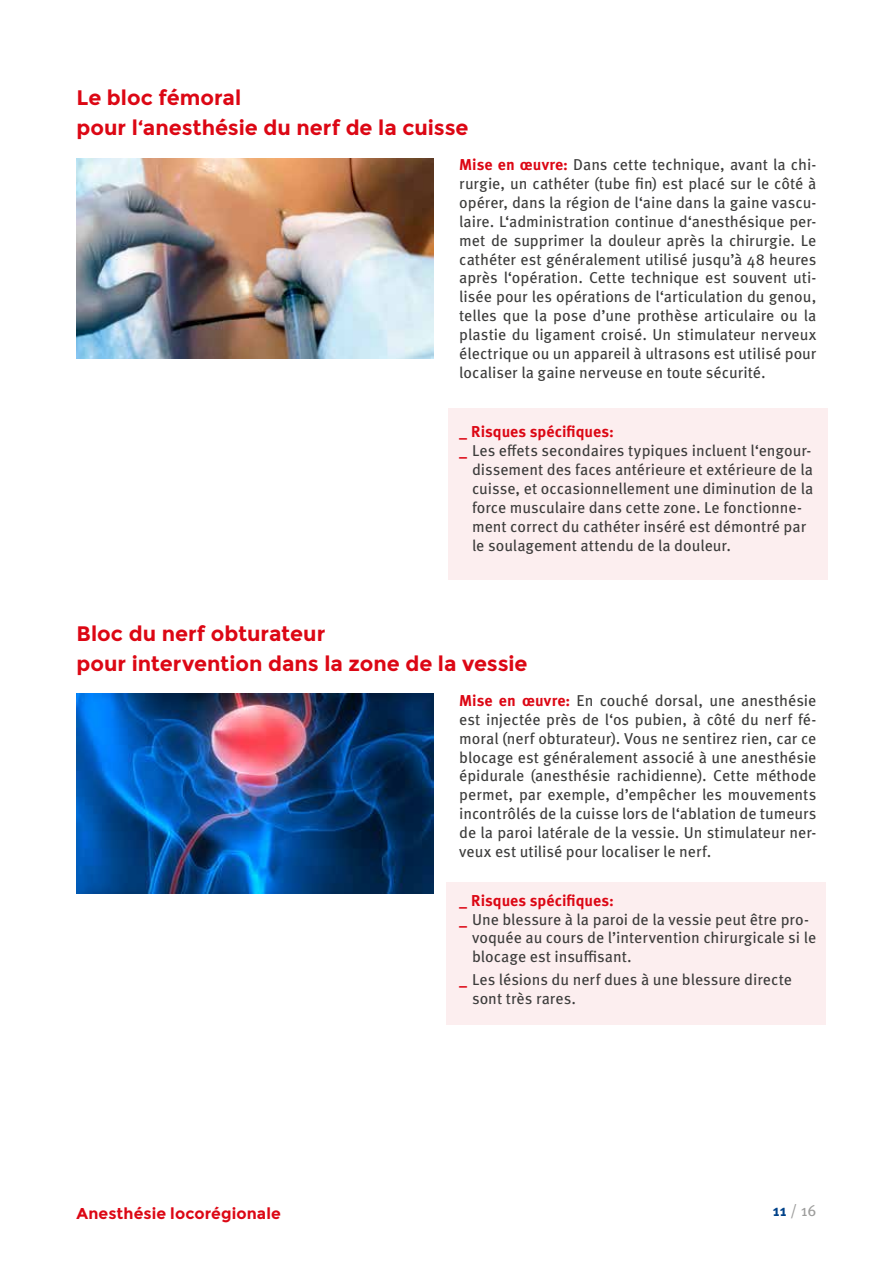
<style>
.page{position:relative;width:893px;height:1263px;background:#fff}
.page>*{position:absolute;margin:0;border:0;box-sizing:border-box;transform-origin:0 0}
.t1{font:700 21px/30px "Montserrat";color:#dc0714}
.t2{font:15.75px/18.9px "Meta Pro";color:#3c3c3b;text-align:justify}
.t3{font:700 15.75px "Meta Pro";color:#dc0714}
.t4{font:700 15.75px "Montserrat";letter-spacing:.005em;color:#dc0714}
.t5{font:15.75px "Meta Pro";color:#9d9d9c}
.s1{font-weight:700;color:#dc0714}
.s2{font-weight:700;color:#004289}
</style>
<div class="page">
<div style="left:448px;top:408px;width:380px;height:172px;background:#fceeef"></div>
<div style="left:446px;top:883px;width:380px;height:142px;background:#fceeef"></div>
<img style="left:77px;top:694px;width:357px;height:200px">
<img style="left:77px;top:158px;width:357px;height:200px">
<h1 class="t1" style="left:77px;top:83px;width:393px">Le bloc fémoral<br>pour l‘anesthésie du nerf de la cuisse</h1>
<p class="t2" style="left:459px;top:154px;width:359px"><span class="s1">Mise en œuvre:</span> Dans cette technique, avant la chi&shy;rurgie, un cathéter (tube fin) est placé sur le côté à opérer, dans la région de l‘aine dans la gaine vascu&shy;laire. L‘administration continue d‘anesthésique per&shy;met de supprimer la douleur après la chirurgie. Le cathéter est généralement utilisé jusqu’à 48 heures après l‘opération. Cette technique est souvent uti&shy;lisée pour les opérations de l‘articulation du genou, telles que la pose d’une prothèse articulaire ou la plastie du ligament croisé. Un stimulateur nerveux électrique ou un appareil à ultrasons est utilisé pour localiser la gaine nerveuse en toute sécurité.</p>
<p class="t3" style="left:459px;top:419px;width:156px">_ Risques spécifiques:</p>
<p class="t2" style="left:459px;top:440px;width:354px"><span class="s1">_</span> Les effets secondaires typiques incluent l‘engour-</p>
<p class="t2" style="left:472px;top:459px;width:342px">dissement des faces antérieure et extérieure de la</p>
<p class="t2" style="left:472px;top:478px;width:343px">cuisse, et occasionnellement une diminution de la</p>
<p class="t2" style="left:472px;top:497px;width:332px">force musculaire dans cette zone. Le fonctionne-</p>
<p class="t2" style="left:472px;top:516px;width:336px">ment correct du cathéter inséré est démontré par</p>
<p class="t2" style="left:472px;top:535px;width:260px">le soulagement attendu de la douleur.</p>
<h1 class="t1" style="left:77px;top:619px;width:453px">Bloc du nerf obturateur<br>pour intervention dans la zone de la vessie</h1>
<p class="t4" style="left:76px;top:1204px;width:206px">Anesthésie locorégionale</p>
<p class="t2" style="left:459px;top:690px;width:359px"><span class="s1">Mise en œuvre:</span> En couché dorsal, une anesthésie est injectée près de l‘os pubien, à côté du nerf fé&shy;moral (nerf obturateur). Vous ne sentirez rien, car ce blocage est généralement associé à une anesthésie épidurale (anesthésie rachidienne). Cette méthode permet, par exemple, d’empêcher les mouvements incontrôlés de la cuisse lors de l‘ablation de tumeurs de la paroi latérale de la vessie. Un stimulateur ner&shy;veux est utilisé pour localiser le nerf.</p>
<p class="t3" style="left:459px;top:888px;width:156px">_ Risques spécifiques:</p>
<p class="t2" style="left:459px;top:908px;width:351px"><span class="s1">_</span> Une blessure à la paroi de la vessie peut être pro-</p>
<p class="t2" style="left:472px;top:927px;width:346px">voquée au cours de l’intervention chirurgicale si le</p>
<p class="t2" style="left:472px;top:946px;width:161px">blocage est insuffisant.</p>
<p class="t2" style="left:472px;top:969px;width:321px;text-indent:-13px"><span class="s1">_</span> Les lésions du nerf dues à une blessure directe sont très rares.</p>
<p class="t5" style="left:773px;top:1199px;width:45px"><span class="s2">11</span> / 16</p>
</div>
